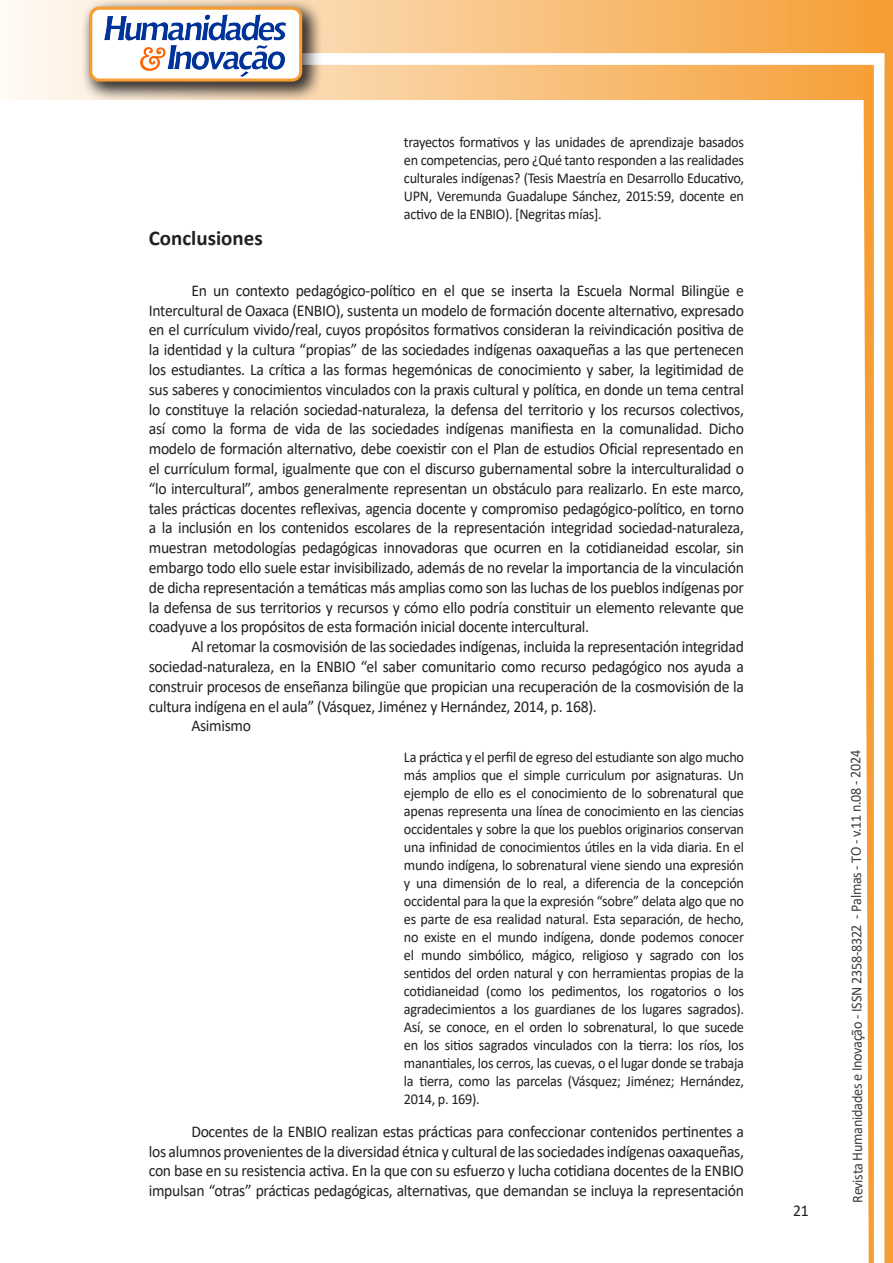
<style>
.page{position:relative;width:893px;height:1263px;background:#fff}
.page>*{position:absolute;margin:0;border:0;box-sizing:border-box;transform-origin:0 0}
.Titulo_2{font:700 21px "Calibri";color:#231f20}
.texto{font:16.5px/19.8px "Calibri";letter-spacing:-.02em;color:#231f20;text-align:justify;scale:.95 1}
.citacao{font:15px/18px "Calibri";letter-spacing:-.02em;color:#231f20;text-align:justify;scale:.95 1}
.t1{font:15px "Calibri";letter-spacing:-.025em;color:#3e3e3f;scale:.95 1}
</style>
<div class="page">
<svg style="left:5px;top:0;width:858px;height:100px;background:#f9c484"></svg>
<div style="left:302px;top:53px;width:582px;height:12px;background:#fff;border:2px solid #fff"></div>
<svg style="left:863px;top:0;width:30px;height:1263px"></svg>
<div style="left:81px;top:0;width:241px;height:102px;background:#231f20;opacity:.75"></div>
<div style="left:91px;top:8px;width:210px;height:72px;background:#fff;border-radius:9px"></div>
<img style="left:104px;top:14px;width:181px;height:62px">
<div style="left:89px;top:7px;width:213px;height:75px;border:3px solid #f69e34;border-radius:9px"></div>
<p class="citacao" style="left:404px;top:133px;width:360px">trayectos formativos y las unidades de aprendizaje basados en competencias, pero ¿Qué tanto responden a las realidades culturales indígenas? (Tesis Maestría en Desarrollo Educativo, UPN, Veremunda Guadalupe Sánchez, 2015:59, docente en activo de la ENBIO). [Negritas mías].</p>
<p class="Titulo_2" style="left:149px;top:223px;width:115px">Conclusiones</p>
<p class="texto" style="left:149px;top:280px;width:628px;text-indent:43px">En un contexto pedagógico-político en el que se inserta la Escuela Normal Bilingüe e Intercultural de Oaxaca (ENBIO), sustenta un modelo de formación docente alternativo, expresado en el currículum vivido/real, cuyos propósitos formativos consideran la reivindicación positiva de la identidad y la cultura “propias” de las sociedades indígenas oaxaqueñas a las que pertenecen los estudiantes. La crítica a las formas hegemónicas de conocimiento y saber, la legitimidad de sus saberes y conocimientos vinculados con la praxis cultural y política, en donde un tema central lo constituye la relación sociedad-naturaleza, la defensa del territorio y los recursos colectivos, así como la forma de vida de las sociedades indígenas manifiesta en la comunalidad. Dicho modelo de formación alternativo, debe coexistir con el Plan de estudios Oficial representado en el currículum formal, igualmente que con el discurso gubernamental sobre la interculturalidad o “lo intercultural”, ambos generalmente representan un obstáculo para realizarlo. En este marco, tales prácticas docentes reflexivas, agencia docente y compromiso pedagógico-político, en torno a la inclusión en los contenidos escolares de la representación integridad sociedad-naturaleza, muestran metodologías pedagógicas innovadoras que ocurren en la cotidianeidad escolar, sin embargo todo ello suele estar invisibilizado, además de no revelar la importancia de la vinculación de dicha representación a temáticas más amplias como son las luchas de los pueblos indígenas por la defensa de sus territorios y recursos y cómo ello podría constituir un elemento relevante que coadyuve a los propósitos de esta formación inicial docente intercultural.</p>
<p class="texto" style="left:149px;top:636px;width:628px;text-indent:43px">Al retomar la cosmovisión de las sociedades indígenas, incluida la representación integridad sociedad-naturaleza, en la ENBIO “el saber comunitario como recurso pedagógico nos ayuda a construir procesos de enseñanza bilingüe que propician una recuperación de la cosmovisión de la cultura indígena en el aula” (Vásquez, Jiménez y Hernández, 2014, p. 168).</p>
<p class="texto" style="left:191px;top:716px;width:64px">Asimismo</p>
<p class="citacao" style="left:404px;top:748px;width:360px">La práctica y el perfil de egreso del estudiante son algo mucho más amplios que el simple curriculum por asignaturas. Un ejemplo de ello es el conocimiento de lo sobrenatural que apenas representa una línea de conocimiento en las ciencias occidentales y sobre la que los pueblos originarios conservan una infinidad de conocimientos útiles en la vida diaria. En el mundo indígena, lo sobrenatural viene siendo una expresión y una dimensión de lo real, a diferencia de la concepción occidental para la que la expresión “sobre” delata algo que no es parte de esa realidad natural. Esta separación, de hecho, no existe en el mundo indígena, donde podemos conocer el mundo simbólico, mágico, religioso y sagrado con los sentidos del orden natural y con herramientas propias de la cotidianeidad (como los pedimentos, los rogatorios o los agradecimientos a los guardianes de los lugares sagrados).<br>Así, se conoce, en el orden lo sobrenatural, lo que sucede en los sitios sagrados vinculados con la tierra: los ríos, los manantiales, los cerros, las cuevas, o el lugar donde se trabaja la tierra, como las parcelas (Vásquez; Jiménez; Hernández, 2014, p. 169).</p>
<p class="texto" style="left:149px;top:1121px;width:628px;text-indent:43px">Docentes de la ENBIO realizan estas prácticas para confeccionar contenidos pertinentes a los alumnos provenientes de la diversidad étnica y cultural de las sociedades indígenas oaxaqueñas, con base en su resistencia activa. En la que con su esfuerzo y lucha cotidiana docentes de la ENBIO impulsan “otras” prácticas pedagógicas, alternativas, que demandan se incluya la representación</p>
<p class="texto" style="left:793px;top:1200px;width:18px">21</p>
<p class="t1" style="left:846px;top:1203px;width:478px;rotate:-90deg">Revista Humanidades e Inovação - ISSN 2358-8322 - Palmas - TO - v.11 n.08 - 2024</p>
</div>
